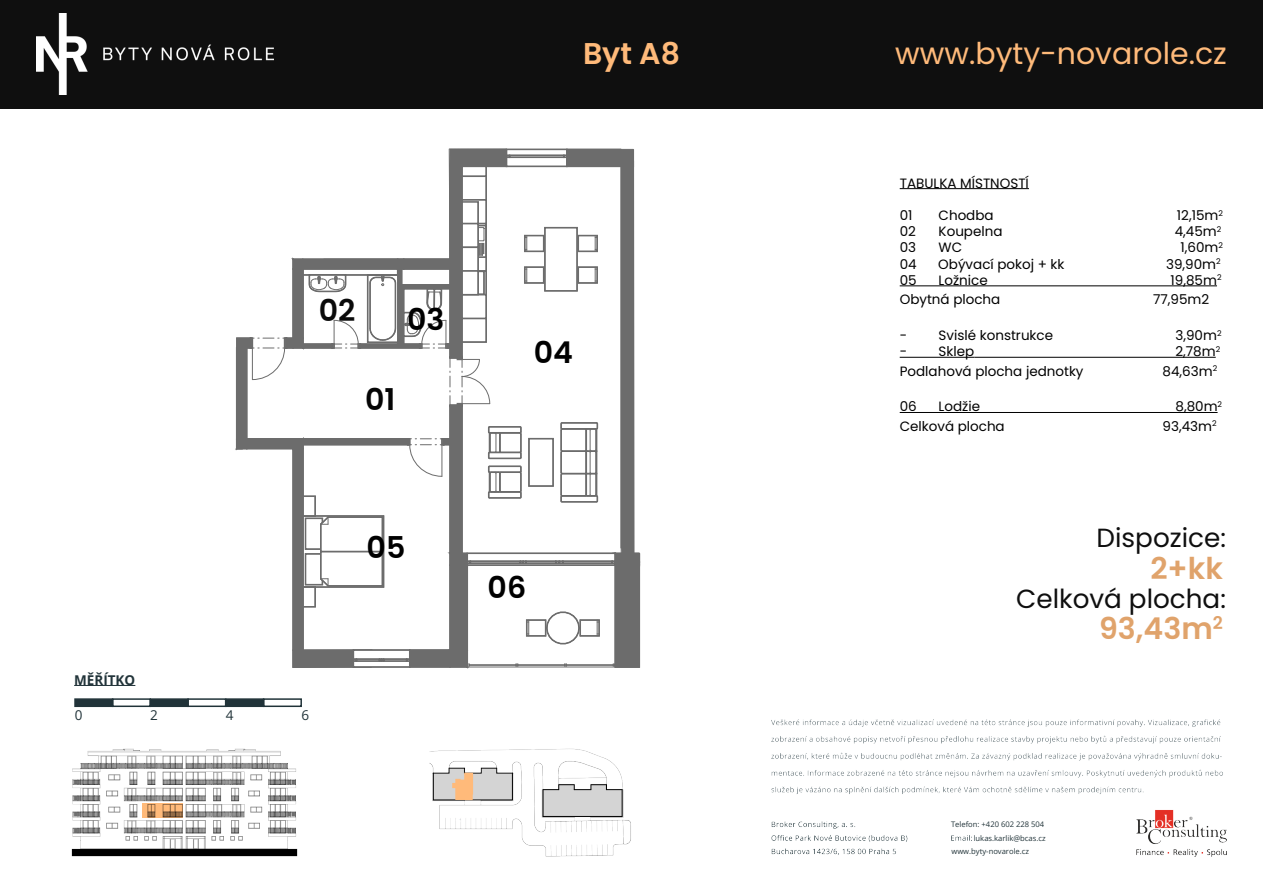
<style>
.page{position:relative;width:1263px;height:893px;background:#fff}
.page>*{position:absolute;margin:0;border:0;box-sizing:border-box;transform-origin:0 0}
.t1{font:30px "Poppins";color:#ffba7a}
.t2{font:600 30px "Poppins";color:#e0a36b}
.t3{font:600 30px "Poppins";color:#000}
.t4{font:600 30px "Poppins";color:#ffba7a}
.t5{font:600 30px "Poppins";color:#050505}
.t6{font:600 30px "Poppins";color:#0a0a0a}
.t7{font:26.25px "Poppins";color:#0f0f0f}
.t8{font:13.5px "Poppins";color:#000}
.t9{font:700 13.5px "Open Sans";color:#213339}
.t10{font:13.5px "Open Sans";color:#213339}
.t11{font:7.65px/14.1px "Open Sans";color:#213339;text-align:right}
</style>
<div class="page">
<img style="left:0;top:108px;width:1263px;height:749px">
<div style="left:0;top:0;width:1263px;height:108px;background:#0f0f0f"></div>
<img style="left:36px;top:14px;width:238px;height:80px">
<svg style="left:143px;top:803px;width:40px;height:14px"></svg>
<hr style="left:900px;top:188px;width:129px;height:1px;background:#000">
<hr style="left:900px;top:285px;width:317px;height:1px;background:#000">
<hr style="left:900px;top:357px;width:74px;height:1px;background:#000">
<hr style="left:974px;top:357px;width:242px;height:1px;background:#000">
<hr style="left:900px;top:412px;width:317px;height:1px;background:#000">
<svg style="left:452px;top:773px;width:21px;height:27px"></svg>
<img style="left:771px;top:719px;width:456px;height:137px">
<svg style="left:233px;top:148px;width:408px;height:523px"></svg>
<hr style="left:74px;top:685px;width:61px;height:1px;background:#213339">
<div style="left:74px;top:698px;width:39px;height:9px;background:#213339;border:2px solid #213339"></div>
<div style="left:112px;top:698px;width:39px;height:9px;border:2px solid #213339"></div>
<div style="left:150px;top:698px;width:39px;height:9px;background:#213339;border:2px solid #213339"></div>
<div style="left:187px;top:698px;width:39px;height:9px;border:2px solid #213339"></div>
<div style="left:225px;top:698px;width:39px;height:9px;background:#213339;border:2px solid #213339"></div>
<div style="left:263px;top:698px;width:39px;height:9px;border:2px solid #213339"></div>
<h1 class="t6" style="left:319px;top:293px;width:38px">02</h1>
<h1 class="t3" style="left:407px;top:302px;width:39px">03</h1>
<h1 class="t5" style="left:365px;top:382px;width:32px">01</h1>
<p class="t9" style="left:74px;top:671px;width:63px">MĚŘÍTKO</p>
<p class="t10" style="left:75px;top:706px;width:9px">0</p>
<p class="t10" style="left:150px;top:706px;width:9px">2</p>
<p class="t10" style="left:226px;top:706px;width:9px">4</p>
<p class="t10" style="left:301px;top:706px;width:9px">6</p>
<h1 class="t3" style="left:367px;top:530px;width:40px">05</h1>
<h1 class="t4" style="left:583px;top:37px;width:98px">Byt A8</h1>
<h1 class="t1" style="left:895px;top:37px;width:333px">www.byty-novarole.cz</h1>
<h1 class="t3" style="left:534px;top:335px;width:41px">04</h1>
<h1 class="t3" style="left:488px;top:570px;width:40px">06</h1>
<p class="t8" style="left:900px;top:175px;width:131px">TABULKA MÍSTNOSTÍ</p>
<p class="t8" style="left:900px;top:207px;width:14px">01</p>
<p class="t8" style="left:939px;top:207px;width:57px">Chodba</p>
<p class="t8" style="left:1177px;top:207px;width:47px">12,15m<sup>2</sup></p>
<p class="t8" style="left:900px;top:224px;width:18px">02</p>
<p class="t8" style="left:939px;top:224px;width:65px">Koupelna</p>
<p class="t8" style="left:1175px;top:224px;width:48px">4,45m<sup>2</sup></p>
<p class="t8" style="left:900px;top:240px;width:18px">03</p>
<p class="t8" style="left:939px;top:240px;width:25px">WC</p>
<p class="t8" style="left:1180px;top:240px;width:44px">1,60m<sup>2</sup></p>
<p class="t8" style="left:900px;top:256px;width:18px">04</p>
<p class="t8" style="left:938px;top:256px;width:128px">Obývací pokoj + kk</p>
<p class="t8" style="left:1166px;top:256px;width:56px">39,90m<sup>2</sup></p>
<p class="t8" style="left:900px;top:272px;width:18px">05</p>
<p class="t8" style="left:939px;top:272px;width:51px">Ložnice</p>
<p class="t8" style="left:1171px;top:272px;width:52px">19,85m<sup>2</sup></p>
<p class="t8" style="left:900px;top:292px;width:102px">Obytná plocha</p>
<p class="t8" style="left:1153px;top:292px;width:58px">77,95m2</p>
<p class="t8" style="left:900px;top:327px;width:155px">- Svislé konstrukce</p>
<p class="t8" style="left:1175px;top:327px;width:48px">3,90m<sup>2</sup></p>
<p class="t8" style="left:900px;top:344px;width:76px">- Sklep</p>
<p class="t8" style="left:1175px;top:344px;width:46px">2,78m<sup>2</sup></p>
<p class="t8" style="left:900px;top:363px;width:185px">Podlahová plocha jednotky</p>
<p class="t8" style="left:1162px;top:363px;width:56px">84,63m<sup>2</sup></p>
<p class="t8" style="left:900px;top:399px;width:19px">06</p>
<p class="t8" style="left:939px;top:399px;width:43px">Lodžie</p>
<p class="t8" style="left:1175px;top:399px;width:48px">8,80m<sup>2</sup></p>
<p class="t8" style="left:900px;top:418px;width:107px">Celková plocha</p>
<p class="t8" style="left:1162px;top:418px;width:56px">93,43m<sup>2</sup></p>
<h2 class="t7" style="left:1096px;top:523px;width:131px">Dispozice:</h2>
<h1 class="t2" style="left:1150px;top:551px;width:74px">2+kk</h1>
<h2 class="t7" style="left:1016px;top:583px;width:211px">Celková plocha:</h2>
<h1 class="t2" style="left:1099px;top:611px;width:125px">93,43m<sup>2</sup></h1>
<p class="t11" style="left:951px;top:816px;width:96px">Telefon: +420 602 228 504 lukas.karlik@bcas.cz</p>
<p class="t11" style="left:951px;top:843px;width:79px">www.byty-novarole.cz</p>
</div>
